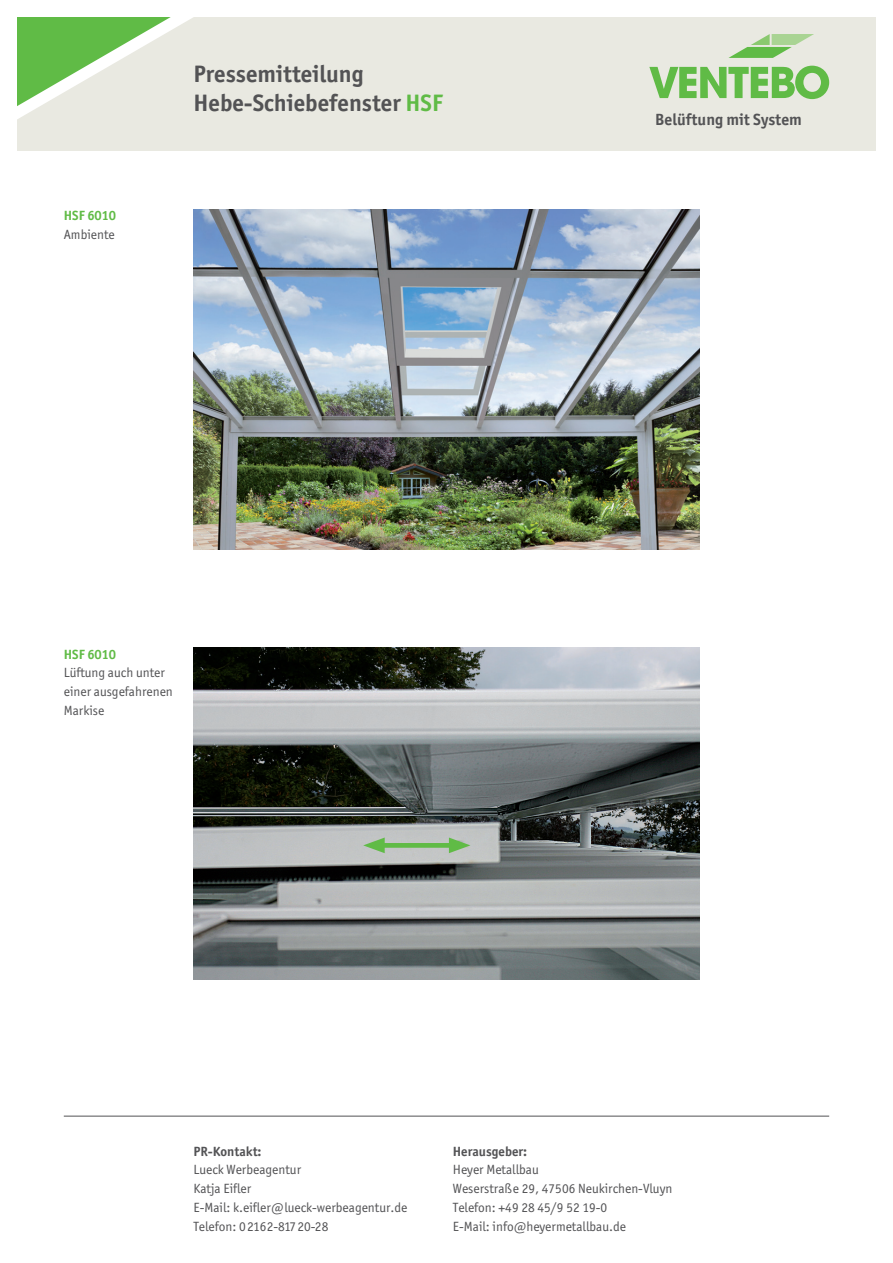
<style>
.page{position:relative;width:893px;height:1263px;background:#fff}
.page>*{position:absolute;margin:0;border:0;box-sizing:border-box;transform-origin:0 0}
.t1{font:700 24px/28.8px "Officina Sans";color:#535355}
.t2{font:700 16.35px "Officina Sans";color:#535355}
.t3{font:13.5px/18.9px "Officina Sans";color:#535355}
.t4{font:700 13.5px "Officina Sans";color:#535355}
.t5{font:700 13.5px "Officina Sans";color:#60bb46}
.s1{color:#60bb46}
</style>
<div class="page">
<div style="left:17px;top:17px;width:859px;height:134px;background:#e9e9e1"></div>
<svg style="left:17px;top:17px;width:154px;height:89px;background:#a7d597"></svg>
<hr style="left:64px;top:1116px;width:765px;height:1px;background:#535355">
<svg style="left:649px;top:66px;width:180px;height:33px;background:#99ce87"></svg>
<svg style="left:728px;top:34px;width:86px;height:24px;background:#b8d8a8"></svg>
<img style="left:193px;top:209px;width:506px;height:341px">
<img style="left:193px;top:648px;width:506px;height:332px">
<div style="left:376px;top:843px;width:81px;height:5px;background:#60bb46"></div>
<svg style="left:363px;top:837px;width:22px;height:16px"></svg>
<svg style="left:449px;top:837px;width:21px;height:16px"></svg>
<p class="t5" style="left:64px;top:207px;width:54px">HSF 6010</p>
<p class="t3" style="left:64px;top:225px;width:52px">Ambiente</p>
<h1 class="t1" style="left:193px;top:59px;width:251px">Pressemitteilung<br>Hebe-Schiebefenster <span class="s1">HSF</span></h1>
<p class="t5" style="left:64px;top:646px;width:54px">HSF 6010</p>
<p class="t3" style="left:64px;top:663px;width:111px">Lüftung auch unter einer ausgefahrenen<br>Markise</p>
<p class="t2" style="left:655px;top:109px;width:148px">Belüftung mit System</p>
<p class="t4" style="left:193px;top:1143px;width:70px">PR-Kontakt:</p>
<p class="t3" style="left:193px;top:1160px;width:216px">Lueck Werbeagentur<br>Katja Eifler<br>E-Mail: k.eifler@lueck-werbeagentur.de<br>Telefon : 021 62 - 817 20 - 28</p>
<p class="t4" style="left:453px;top:1143px;width:76px">Herausgeber:</p>
<p class="t3" style="left:453px;top:1160px;width:221px">Heyer Metallbau<br>Weserstraße 29, 47506 Neukirchen-Vluyn<br>Telefon: +49 28 45/9 52 19-0<br>E-Mail: info@heyermetallbau.de</p>
</div>
